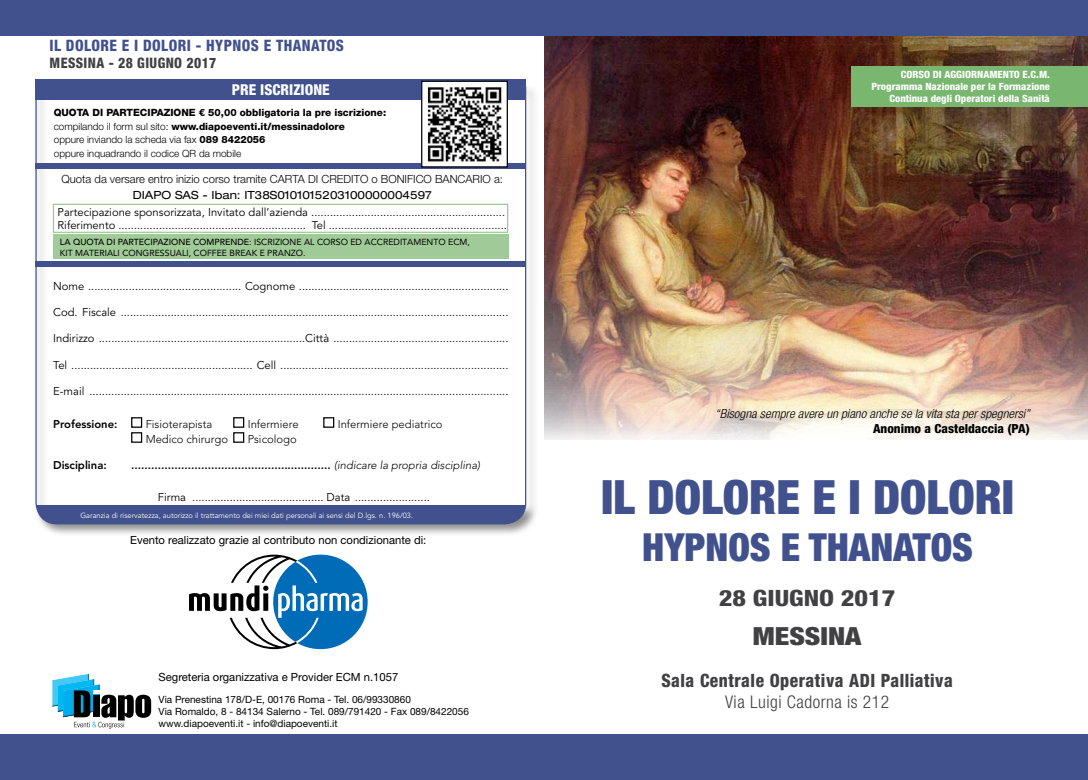
<style>
.page{position:relative;width:1088px;height:780px;background:#fff}
.page>*{position:absolute;margin:0;border:0;box-sizing:border-box;transform-origin:0 0}
.t1{font:900 condensed 47.38px "Helvetica Neue LT Std";color:#40518e}
.t2{font:900 condensed 38.75px "Helvetica Neue LT Std";color:#40518e}
.t3{font:900 condensed 25px "Helvetica Neue LT Std";color:#414042;scale:1.16 1}
.t4{font:800 condensed 22.5px "Helvetica Neue LT Std";color:#414042;scale:1.16 1}
.t5{font:800 condensed 18.38px "Helvetica Neue LT Std";letter-spacing:.03em;color:#414042;scale:.95 1}
.t6{font:300 condensed 17.5px "Helvetica Neue LT Std";letter-spacing:.03em;color:#414042}
.t7{font:800 condensed 15.75px "Helvetica Neue LT Std";letter-spacing:.03em;color:#40518e;scale:.95 1}
.t8{font:800 condensed 15px "Helvetica Neue LT Std";color:#fff}
.t9{font:800 condensed 14.5px "Helvetica Neue LT Std";letter-spacing:.03em;color:#414042;scale:.95 1}
.t10{font:italic 300 condensed 12.5px "Helvetica Neue LT Std";color:#000;scale:1.05 1}
.t11{font:800 condensed 12.5px "Helvetica Neue LT Std";color:#000;scale:1.05 1}
.t12{font:11.25px/13.5px "Avenir";color:#000;text-align:right}
.t13{font:800 11.25px "Avenir";color:#000}
.t14{font:11.25px "Helvetica Neue LT Std";color:#000}
.t15{font:300 11.25px "Helvetica Neue LT Std";color:#000}
.t16{font:300 11.25px "Avenir";color:#000}
.t17{font:expanded 11.25px "Helvetica Neue LT Std";color:#000}
.t18{font:800 10px/13.5px "Helvetica Neue LT Std";color:#000}
.t19{font:10px/12px "Helvetica Neue LT Std";color:#000}
.t20{font:800 condensed 10px/12px "Helvetica Neue LT Std";color:#fff;text-align:right;scale:1.05 1}
.t21{font:8.75px/10.5px "Avenir";color:#000}
.t22{font:7.5px "Avenir";color:#fff}
.s1{font-weight:300}
.s2{font-weight:500}
.s3{font-weight:300;font-style:italic}
</style>
<div class="page">
<img style="left:544px;top:35px;width:544px;height:404px">
<div style="left:852px;top:66px;width:236px;height:40px;background:#79b770"></div>
<div style="left:0;top:734px;width:1088px;height:46px;background:#40518e"></div>
<svg style="left:52px;top:673px;width:99px;height:55px"></svg>
<div style="left:0;top:0;width:1088px;height:35px;background:#40518e"></div>
<div style="left:33px;top:84px;width:506px;height:453px;background:#000;opacity:.45"></div>
<svg style="left:35px;top:86px;width:492px;height:439px"></svg>
<div style="left:131px;top:417px;width:11px;height:11px;border:1px solid #000"></div>
<div style="left:233px;top:417px;width:11px;height:11px;border:1px solid #000"></div>
<div style="left:323px;top:417px;width:11px;height:11px;border:1px solid #000"></div>
<div style="left:131px;top:432px;width:11px;height:11px;border:1px solid #000"></div>
<div style="left:233px;top:432px;width:11px;height:11px;border:1px solid #000"></div>
<div style="left:35px;top:79px;width:491px;height:21px;background:#40518e"></div>
<div style="left:35px;top:163px;width:491px;height:6px;background:#40518e"></div>
<div style="left:53px;top:234px;width:455px;height:25px;background:#a0ca97"></div>
<div style="left:35px;top:261px;width:491px;height:5px;background:#40518e"></div>
<div style="left:53px;top:204px;width:455px;height:29px;border:1px solid #9ec994"></div>
<svg style="left:423px;top:83px;width:83px;height:82px"></svg>
<div style="left:421px;top:81px;width:87px;height:86px;border:1px solid #000"></div>
<svg style="left:189px;top:554px;width:174px;height:95px"></svg>
<h3 class="t7" style="left:50px;top:36px;width:311px">IL DOLORE IE DOLORI - HYPNOS E THANATOS</h3>
<p class="t9" style="left:187px;top:54px;width:33px">2017</p>
<p class="t9" style="left:50px;top:54px;width:21px">messina</p>
<p class="t9" style="left:109px;top:54px;width:70px">- 28 giugno</p>
<h3 class="t8" style="left:260px;top:80px;width:8px">iscri</h3>
<h3 class="t8" style="left:293px;top:80px;width:16px">zione</h3>
<h3 class="t8" style="left:232px;top:80px;width:9px">pre</h3>
<p class="t18" style="left:54px;top:106px;width:334px">QUOTA DI PARTECIPAZIONE € 50,00 obbligatoria la pre iscrizione: <span class="s1">compilando il form sul sito:</span> www.diapoeventi.it/messinadolore<br><span class="s1">oppure inviando la scheda via fax</span> 089 8422056<br><span class="s1">oppure inquadrando il codice QR da mobile</span></p>
<p class="t15" style="left:62px;top:172px;width:443px">Quota da versare entro inizio corso tramite carta di cr edito o bonifico bancar io :a</p>
<p class="t17" style="left:133px;top:188px;width:301px">DIAPO SAS - Iban: IT38S0101015203100000004597</p>
<p class="t12" style="left:58px;top:205px;width:451px">Partecipazione sponsorizzata, Invitato dall’azienda ..............................................................<br>Tel .........................................................</p>
<p class="t12" style="left:58px;top:219px;width:250px">Riferimento ............................................................</p>
<p class="t21" style="left:122px;top:237px;width:333px;text-indent:-62px"><span class="s2">LA QUOTA DI PARTECIPAZIONE COMPRENDE</span>: ISCRIZIONE AL CORSO ED ACCREDITAMENTO ECM<br>CONGRESSUALI, COFFEE BREAK E PRANZO.</p>
<p class="t21" style="left:467px;top:237px;width:4px">,</p>
<p class="t21" style="left:60px;top:247px;width:60px">KIT MATERIALI</p>
<p class="t12" style="left:53px;top:279px;width:457px">Nome ................................................. Cognome ...................................................................</p>
<p class="t12" style="left:53px;top:306px;width:457px">Cod. Fiscale ............................................................................................................................</p>
<p class="t12" style="left:53px;top:332px;width:457px">Indirizzo ..................................................................Città ........................................................</p>
<p class="t12" style="left:53px;top:358px;width:457px">Tel .......................................................... Cell .........................................................................</p>
<p class="t12" style="left:53px;top:384px;width:457px">-E mail ......................................................................................................................................</p>
<p class="t13" style="left:53px;top:417px;width:66px">Professione:</p>
<p class="t13" style="left:53px;top:458px;width:55px">Disciplina:</p>
<p class="t16" style="left:146px;top:417px;width:68px">Fisioterapista</p>
<p class="t16" style="left:248px;top:417px;width:53px">Infermiere</p>
<p class="t16" style="left:338px;top:417px;width:106px">Infermiere pediatrico</p>
<p class="t16" style="left:146px;top:432px;width:84px">Medico chirurgo</p>
<p class="t13" style="left:131px;top:458px;width:350px">............................................................ <span class="s3">(indicare la propria disciplina(</span></p>
<p class="t16" style="left:248px;top:432px;width:50px">Psicologo</p>
<p class="t12" style="left:158px;top:490px;width:30px">Firma</p>
<p class="t12" style="left:192px;top:490px;width:239px">.......................................... Data ........................</p>
<p class="t22" style="left:80px;top:510px;width:334px">Garanzia di riservatezza, autorizzo il trattamento dei miei dati personali ai sensi del D.lgs .n. 196/03.</p>
<p class="t14" style="left:130px;top:533px;width:298px">Evento realizzato grazie al contributo non condizionante di:</p>
<p class="t14" style="left:159px;top:670px;width:241px">Segreteria organizzativa e Provider ECM n.1057</p>
<p class="t19" style="left:159px;top:693px;width:312px">Via Prenestina 178/D E- , 00176 Roma - Tel. 06/99330860<br>Via Romaldo -8, 84134 Salerno - Tel. 089/791420 - Fax 089/8422056 www.diapoeventi -i t. info@diapoeventi i t.</p>
<p class="t20" style="left:871px;top:68px;width:171px">CORSO DI AGG IORNAMENTO M.C.E .<br>Programma Nazionale per la Formazione<br>Continua degli Operatori della Sanità</p>
<p class="t10" style="left:715px;top:406px;width:301px">“Bisogna sempre avere un piano anche se la vita sta per spegnersi“</p>
<p class="t11" style="left:873px;top:421px;width:151px">Anonimo a Casteldaccia (PA(</p>
<h1 class="t1" style="left:601px;top:468px;width:415px">IL DOLORE IE DOLORI</h1>
<h2 class="t2" style="left:642px;top:523px;width:332px">HYPNOS E THANATOS</h2>
<h3 class="t4" style="left:841px;top:584px;width:48px">2017</h3>
<h3 class="t4" style="left:719px;top:584px;width:87px">28 giugno</h3>
<h3 class="t3" style="left:753px;top:620px;width:95px">MESSINA</h3>
<h3 class="t5" style="left:661px;top:669px;width:308px">Sala Centrale Operativa ADI Palliativa</h3>
<h3 class="t6" style="left:725px;top:691px;width:166px">Via Luigi Cadorna is 212</h3>
</div>
